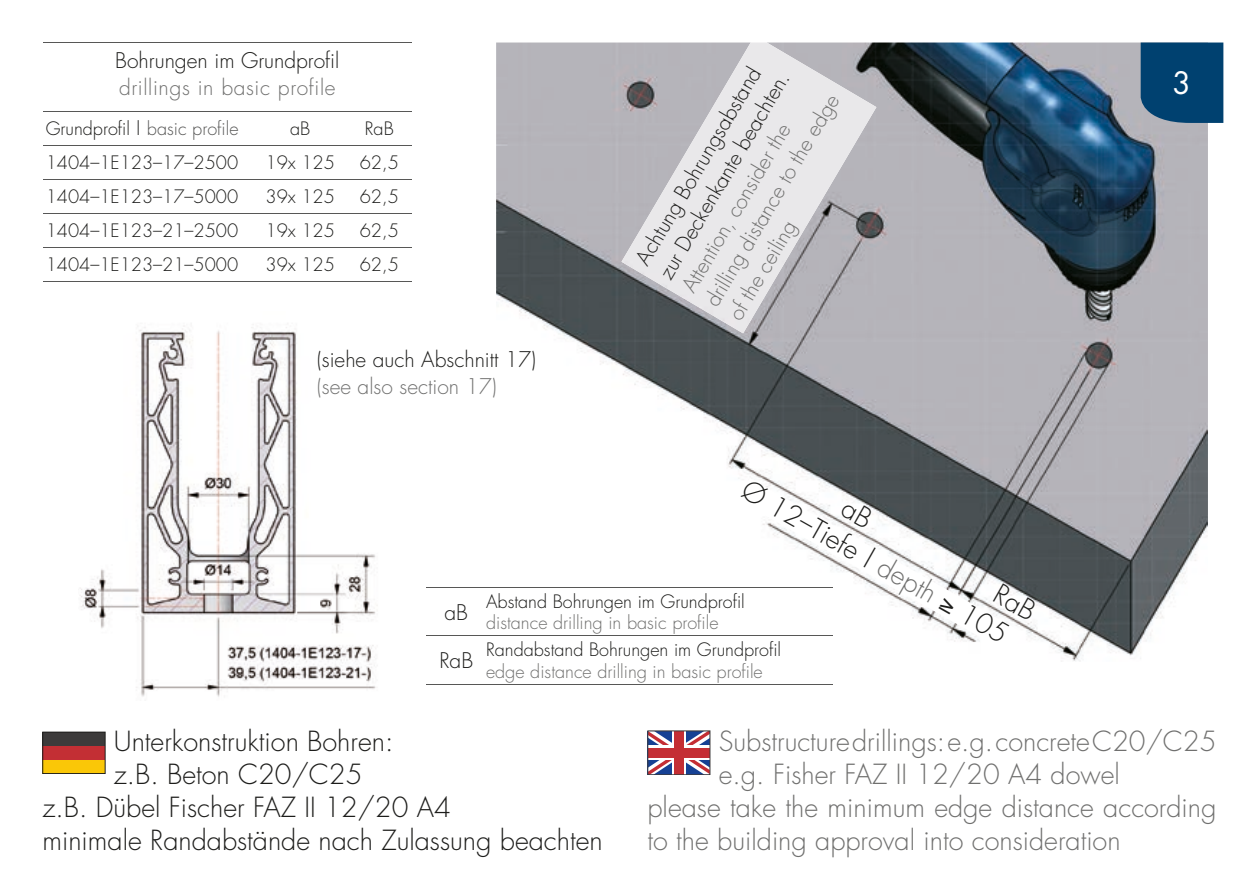
<style>
.page{position:relative;width:1259px;height:893px;background:#fff}
.page>*{position:absolute;margin:0;border:0;box-sizing:border-box;transform-origin:0 0}
.t1{font:30px "Futura";color:#fff}
.t2{font:300 27px "Futura";color:#70706f}
.t3{font:300 27px "Futura";color:#1d1d1b}
.t4{font:300 21px/27px "Futura";color:#1d1d1b}
.t5{font:300 21px/27px "Futura";letter-spacing:.03em;color:#70706f}
.t6{font:300 21px "Futura";color:#70706f}
.t7{font:300 18px "Futura";color:#1d1d1b}
.t8{font:300 18px "Futura";color:#70706f}
.s1{color:#575756}
.s2{color:#70706f}
</style>
<div class="page">
<img style="left:496px;top:43px;width:712px;height:618px">
<img style="left:80px;top:326px;width:298px;height:371px">
<svg style="left:750px;top:42px;width:17px;height:1px"></svg>
<img style="left:621px;top:43px;width:255px;height:290px">
<hr style="left:426px;top:587px;width:60px;height:1px;background:#575756">
<hr style="left:486px;top:587px;width:346px;height:1px;background:#575756">
<hr style="left:426px;top:635px;width:60px;height:1px;background:#575756">
<hr style="left:486px;top:635px;width:346px;height:1px;background:#575756">
<hr style="left:426px;top:684px;width:60px;height:1px;background:#575756">
<hr style="left:486px;top:684px;width:346px;height:1px;background:#575756">
<div style="left:1140px;top:43px;width:83px;height:80px;background:#004170"></div>
<hr style="left:43px;top:43px;width:210px;height:1px;background:#575756">
<hr style="left:253px;top:43px;width:94px;height:1px;background:#575756">
<hr style="left:347px;top:43px;width:65px;height:1px;background:#575756">
<hr style="left:43px;top:111px;width:210px;height:1px;background:#575756">
<hr style="left:253px;top:111px;width:94px;height:1px;background:#575756">
<hr style="left:347px;top:111px;width:65px;height:1px;background:#575756">
<hr style="left:43px;top:145px;width:210px;height:1px;background:#575756">
<hr style="left:253px;top:145px;width:94px;height:1px;background:#575756">
<hr style="left:347px;top:145px;width:65px;height:1px;background:#575756">
<hr style="left:43px;top:179px;width:210px;height:1px;background:#575756">
<hr style="left:253px;top:179px;width:94px;height:1px;background:#575756">
<hr style="left:347px;top:179px;width:65px;height:1px;background:#575756">
<hr style="left:43px;top:213px;width:210px;height:1px;background:#575756">
<hr style="left:253px;top:213px;width:94px;height:1px;background:#575756">
<hr style="left:347px;top:213px;width:65px;height:1px;background:#575756">
<hr style="left:43px;top:247px;width:210px;height:1px;background:#575756">
<hr style="left:253px;top:247px;width:94px;height:1px;background:#575756">
<hr style="left:347px;top:247px;width:65px;height:1px;background:#575756">
<hr style="left:43px;top:281px;width:210px;height:1px;background:#575756">
<hr style="left:253px;top:281px;width:94px;height:1px;background:#575756">
<hr style="left:347px;top:281px;width:65px;height:1px;background:#575756">
<svg style="left:649px;top:733px;width:59px;height:40px"></svg>
<svg style="left:672px;top:733px;width:14px;height:40px"></svg>
<div style="left:648px;top:745px;width:62px;height:15px;background:#fff"></div>
<div style="left:674px;top:731px;width:9px;height:44px;background:#c42e34"></div>
<div style="left:648px;top:748px;width:62px;height:10px;background:#c42e34"></div>
<div style="left:647px;top:731px;width:63px;height:44px;border:1px solid #3d3b3b"></div>
<div style="left:43px;top:760px;width:62px;height:14px;background:#fac707"></div>
<div style="left:43px;top:746px;width:62px;height:14px;background:#c32f34"></div>
<div style="left:43px;top:732px;width:62px;height:14px;background:#3d3b3b"></div>
<div style="left:43px;top:732px;width:62px;height:42px;border:1px solid #1d1d1b"></div>
<svg style="left:737px;top:478px;width:286px;height:177px"></svg>
<svg style="left:839px;top:504px;width:35px;height:25px"></svg>
<svg style="left:993px;top:584px;width:45px;height:37px"></svg>
<p class="t4" style="left:115px;top:47px;width:226px">Bohrungen im Grundprofil</p>
<p class="t5" style="left:119px;top:74px;width:218px">drillings in basic profile</p>
<p class="t7" style="left:46px;top:117px;width:194px">Grundprofil | <span class="s1">basic profile</span></p>
<p class="t7" style="left:290px;top:117px;width:22px">aB</p>
<p class="t7" style="left:365px;top:117px;width:31px">RaB</p>
<p class="t7" style="left:46px;top:151px;width:194px">1404–1E123–17–2500</p>
<p class="t7" style="left:265px;top:151px;width:71px">19x 125</p>
<p class="t7" style="left:360px;top:151px;width:41px">62,5</p>
<p class="t7" style="left:46px;top:185px;width:194px">1404–1E123–17–5000</p>
<p class="t7" style="left:265px;top:185px;width:71px">39x 125</p>
<p class="t7" style="left:360px;top:185px;width:41px">62,5</p>
<p class="t7" style="left:46px;top:219px;width:194px">1404–1E123–21–2500</p>
<p class="t7" style="left:265px;top:219px;width:71px">19x 125</p>
<p class="t7" style="left:360px;top:219px;width:41px">62,5</p>
<p class="t7" style="left:46px;top:253px;width:194px">1404–1E123–21–5000</p>
<p class="t7" style="left:265px;top:253px;width:71px">39x 125</p>
<p class="t7" style="left:360px;top:253px;width:41px">62,5</p>
<p class="t4" style="left:317px;top:346px;width:221px">(siehe auch Abschnitt 17)</p>
<p class="t6" style="left:317px;top:372px;width:181px">(see also section 17)</p>
<p class="t4" style="left:628px;top:256px;width:238px;rotate:-59deg">Achtung Bohrungsabstand zur Deckenkante beachten.</p>
<p class="t5" style="left:675px;top:283px;width:244px;rotate:-59deg">Attention, consider the drilling distance to the edge of the ceiling</p>
<h2 class="t3" style="left:752px;top:473px;width:302px;rotate:29deg">Ø 12–Tiefe | <span class="s2">depth</span> ≥ 105</h2>
<p class="t4" style="left:444px;top:599px;width:25px">aB</p>
<p class="t7" style="left:486px;top:589px;width:260px">Abstand Bohrungen im Grundprofil</p>
<p class="t8" style="left:486px;top:611px;width:234px">distance drilling in basic profile</p>
<p class="t4" style="left:439px;top:647px;width:35px">RaB</p>
<p class="t7" style="left:486px;top:638px;width:297px">Randabstand Bohrungen im Grundprofil</p>
<p class="t8" style="left:486px;top:660px;width:278px">edge distance drilling in basic profile</p>
<h1 class="t1" style="left:1172px;top:63px;width:20px">3</h1>
<h2 class="t3" style="left:114px;top:724px;width:281px">Unterkonstruktion Bohren:</h2>
<h2 class="t3" style="left:114px;top:757px;width:250px">z.B. Beton C20/C25</h2>
<h2 class="t3" style="left:43px;top:790px;width:410px">z.B. Dübel Fischer FAZ II 12/20 A4</h2>
<h2 class="t3" style="left:43px;top:823px;width:561px">minimale Randabstände nach Zulassung beachten</h2>
<h2 class="t2" style="left:719px;top:724px;width:499px">Substructure drillings: e.g. concrete C20/C25</h2>
<h2 class="t2" style="left:719px;top:757px;width:402px">e.g. Fisher FAZ II 12/20 A4 dowel</h2>
<h2 class="t2" style="left:647px;top:790px;width:570px">please take the minimum edge distance according</h2>
<h2 class="t2" style="left:647px;top:823px;width:475px">to the building approval into consideration</h2>
</div>
